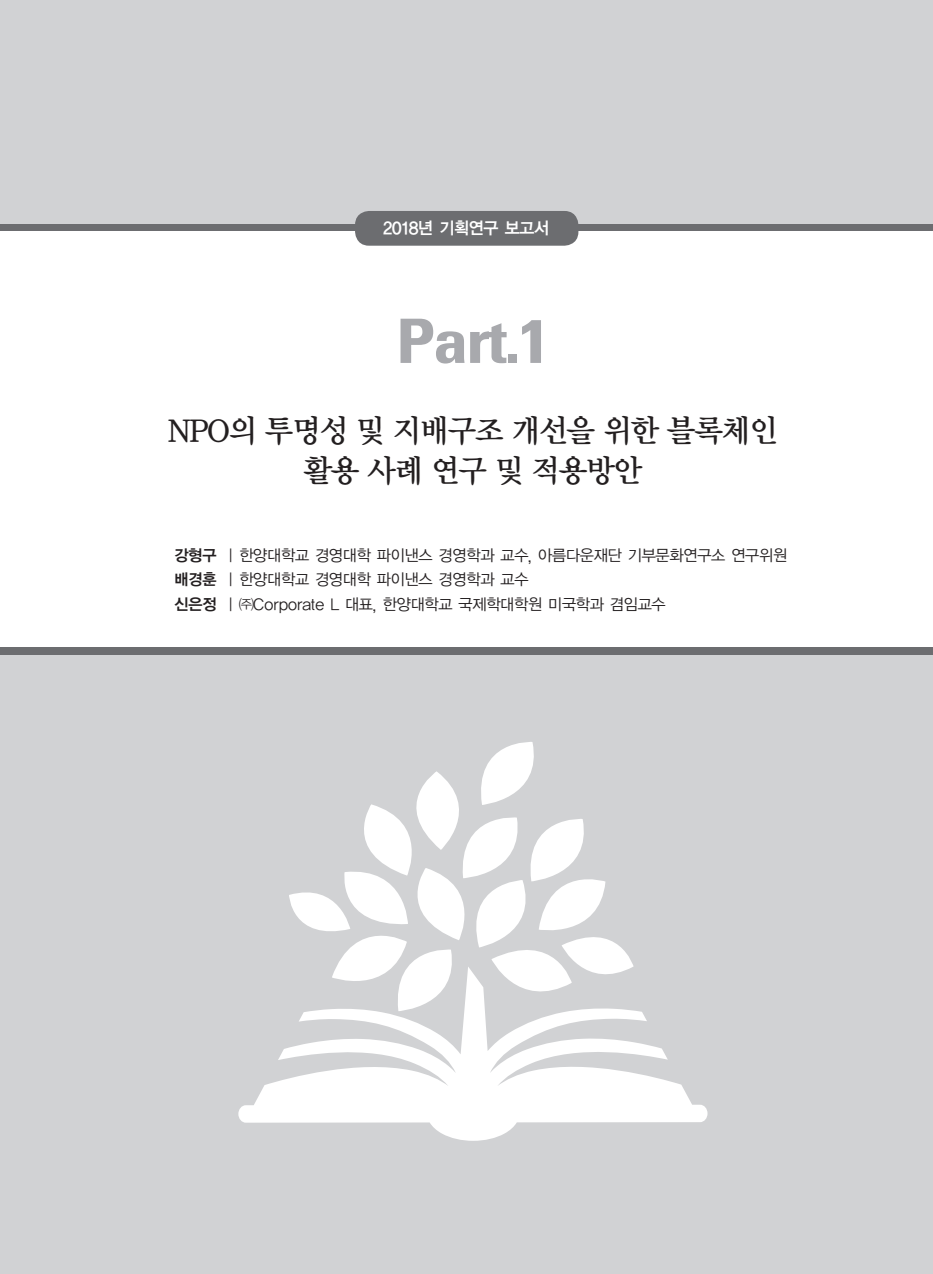
<style>
.page{position:relative;width:933px;height:1274px;background:#fff}
.page>*{position:absolute;margin:0;border:0;box-sizing:border-box;transform-origin:0 0}
.t1{font:700 condensed 61.25px "Univers LT";color:#a8a9ad;scale:1.15 1}
.t2{font:31.5px "Y Mj O14";letter-spacing:-.1em;color:#231f20}
.t3{font:16.8px "YGO14";letter-spacing:-.1em;color:#fff}
.t4{font:15.75px "YGO12";letter-spacing:-.1em;color:#231f20}
.s1{font-family:"YGO14"}
</style>
<div class="page">
<div style="left:0;top:223px;width:932px;height:8px;background:#6c6d70"></div>
<div style="left:0;top:655px;width:932px;height:619px;background:#d1d2d4"></div>
<svg style="left:289px;top:742px;width:344px;height:224px"></svg>
<svg style="left:238px;top:966px;width:469px;height:175px"></svg>
<div style="left:0;top:0;width:932px;height:223px;background:#d1d2d4"></div>
<div style="left:0;top:648px;width:932px;height:7px;background:#6c6d70"></div>
<div style="left:355px;top:211px;width:223px;height:35px;background:#6c6d70;border-radius:14px"></div>
<p class="t3" style="left:382px;top:218px;width:169px">2018년 기획연구 보고서</p>
<p class="t1" style="left:396px;top:304px;width:135px">Part.1</p>
<p class="t2" style="left:167px;top:411px;width:613px">NPO의 투명성 및 지배구조 개선을 위한 블록체인</p>
<p class="t2" style="left:302px;top:451px;width:342px">활용 사례 연구 및 적용방안</p>
<p class="t4" style="left:174px;top:545px;width:615px"><span class="s1">강형구</span> | 한양대학교 경영대학 파이낸스 경영학과 교수, 아름다운재단 기부문화연구소 연구위원</p>
<p class="t4" style="left:174px;top:569px;width:357px"><span class="s1">배경훈</span> | 한양대학교 경영대학 파이낸스 경영학과 교수</p>
<p class="t4" style="left:174px;top:594px;width:494px"><span class="s1">신은정</span> | ㈜Corporate L 대표, 한양대학교 국제학대학원 미국학과 겸임교수</p>
</div>
